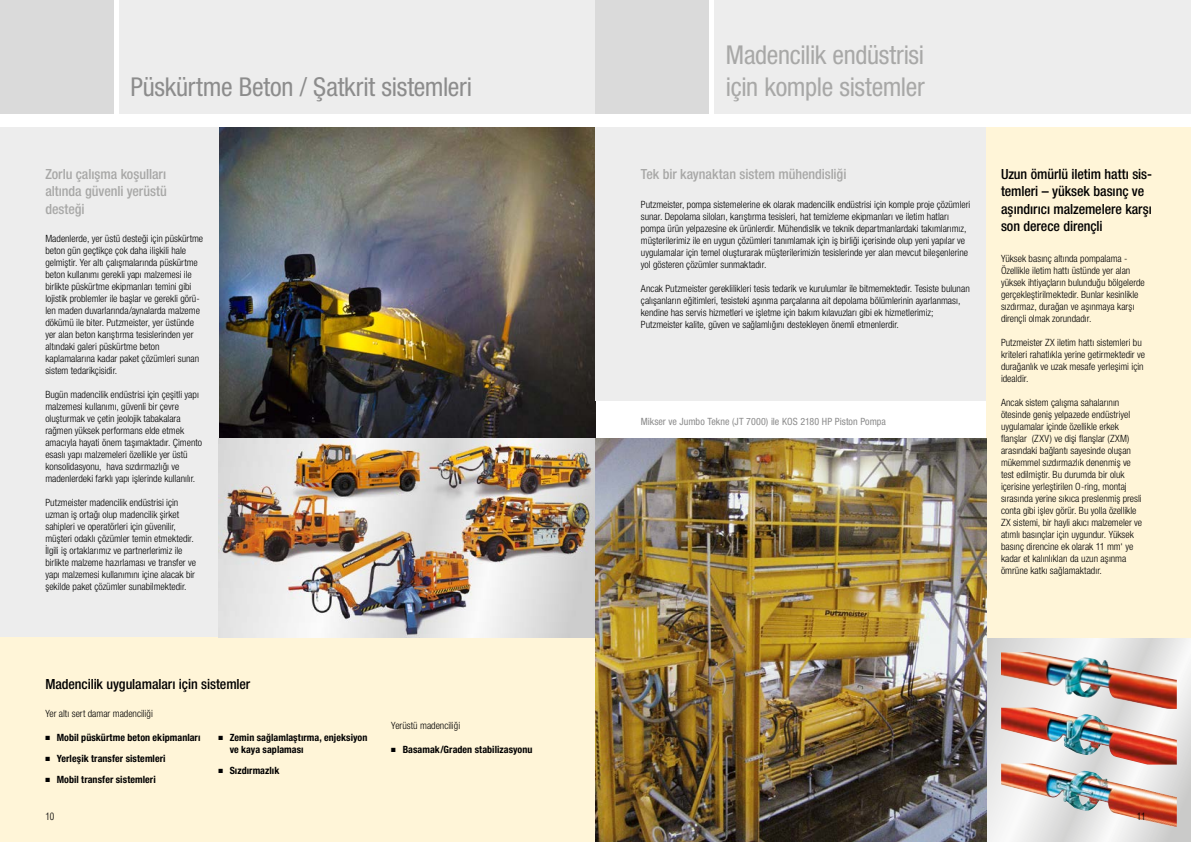
<style>
.page{position:relative;width:1191px;height:842px;background:#fff}
.page>*{position:absolute;margin:0;border:0;box-sizing:border-box;transform-origin:0 0}
.t1{font:condensed 26px/32.5px "Helvetica Neue LT Pro";letter-spacing:-.015em;color:#a8a8a7}
.t2{font:condensed 26px "Helvetica Neue LT Pro";letter-spacing:-.01em;color:#8c8c8c}
.t3{font:500 condensed 14px/17.5px "Helvetica Neue LT Pro";letter-spacing:-.005em;color:#000}
.t4{font:500 condensed 14px/17.5px "Helvetica Neue LT Pro";letter-spacing:-.005em;color:#a8a8a7;text-align:justify}
.t5{font:300 condensed 10px/12px "Helvetica Neue LT Pro";color:#000}
.t6{font:700 condensed 10px/12px "Helvetica Neue LT Pro";letter-spacing:.005em;color:#000}
.t7{font:condensed 10px "Helvetica Neue LT Pro";color:#8c8c8c}
.t8{font:300 condensed 10px "Helvetica LT Std";color:#000}
</style>
<div class="page">
<div style="left:119px;top:0;width:476px;height:113px;background:#ededed"></div>
<div style="left:714px;top:0;width:477px;height:113px;background:#ededed"></div>
<div style="left:0;top:0;width:113px;height:113px;background:#dadada"></div>
<div style="left:595px;top:0;width:114px;height:113px;background:#dadada"></div>
<img style="left:218px;top:128px;width:377px;height:510px">
<svg style="left:986px;top:638px;width:205px;height:204px"></svg>
<div style="left:0;top:128px;width:218px;height:510px;background:#ededed"></div>
<div style="left:595px;top:128px;width:391px;height:273px;background:#ededed"></div>
<div style="left:0;top:638px;width:595px;height:204px;background:#fff5d8"></div>
<div style="left:986px;top:128px;width:205px;height:510px;background:#fff5d8"></div>
<img style="left:595px;top:438px;width:391px;height:404px">
<img style="left:1001px;top:652px;width:175px;height:113px">
<img style="left:1001px;top:763px;width:170px;height:59px">
<img style="left:1131px;top:786px;width:45px;height:41px">
<h1 class="t2" style="left:130px;top:72px;width:343px">Püskürtme Beton / Şatkrit sistemleri</h1>
<h2 class="t4" style="left:45px;top:165px;width:123px">Zorlu çalışma koşulları altında güvenli yerüstü desteği</h2>
<p class="t5" style="left:45px;top:232px;width:159px">Madenlerde, yer üstü desteği için püskürtme beton gün geçtikçe çok daha ilişkili hale gelmiştir. Yer altı çalışmalarında püskürtme beton kullanımı gerekli yapı malzemesi ile birlikte püskürtme ekipmanları temini gibi lojistik problemler ile başlar ve gerekli görü&shy;len maden duvarlarında/aynalarda malzeme dökümü ile biter. Putzmeister, yer üstünde yer alan beton karıştırma tesislerinden yer altındaki galeri püskürtme beton kaplamalarına kadar paket çözümleri sunan sistem tedarikçisidir.</p>
<p class="t5" style="left:45px;top:388px;width:158px">Bugün madencilik endüstrisi için çeşitli yapı malzemesi kullanımı, güvenli bir çevre oluşturmak ve çetin jeolojik tabakalara rağmen yüksek performans elde etmek amacıyla hayati önem taşımaktadır. Çimento esaslı yapı malzemeleri özellikle yer üstü konsolidasyonu, hava sızdırmazlığı ve madenlerdeki farklı yapı işlerinde kullanılır.</p>
<p class="t5" style="left:45px;top:496px;width:152px">Putzmeister madencilik endüstrisi için uzman iş ortağı olup madencilik şirket sahipleri ve operatörleri için güvenilir, müşteri odaklı çözümler temin etmektedir.<br>İlgili iş ortaklarımız ve partnerlerimiz ile birlikte malzeme hazırlaması ve transfer ve yapı malzemesi kullanımını içine alacak bir şekilde paket çözümler sunabilmektedir.</p>
<h2 class="t3" style="left:45px;top:675px;width:206px">Madencilik uygulamaları için sistemler</h2>
<p class="t5" style="left:45px;top:708px;width:109px">Yer altı sert damar madenciliği</p>
<p class="t6" style="left:45px;top:732px;width:157px">■ Mobil püskürtme beton ekipmanları</p>
<p class="t6" style="left:45px;top:752px;width:122px">■ Yerleşik transfer sistemleri</p>
<p class="t6" style="left:45px;top:773px;width:112px">■ Mobil transfer sistemleri</p>
<p class="t6" style="left:230px;top:732px;width:139px;text-indent:-11px">■ Zemin sağlamlaştırma, enjeksiyon ve kaya saplaması</p>
<p class="t6" style="left:218px;top:764px;width:63px">■ Sızdırmazlık</p>
<p class="t5" style="left:391px;top:720px;width:70px">Yerüstü madenciliği</p>
<p class="t6" style="left:391px;top:744px;width:143px">■ Basamak/Graden stabilizasyonu</p>
<h1 class="t1" style="left:726px;top:38px;width:200px">Madencilik endüstrisi için komple sistemler</h1>
<h2 class="t4" style="left:641px;top:165px;width:207px">Tek bir kaynaktan sistem mühendisliği</h2>
<h2 class="t3" style="left:1001px;top:165px;width:153px">Uzun ömürlü iletim hattı sis&shy;temleri – yüksek basınç ve aşındırıcı malzemelere karşı son derece dirençli</h2>
<p class="t5" style="left:641px;top:199px;width:331px">Putzmeister, pompa sistemelerine ek olarak madencilik endüstrisi için komple proje çözümleri sunar. Depolama siloları, karıştırma tesisleri, hat temizleme ekipmanları ve iletim hatları pompa ürün yelpazesine ek ürünlerdir. Mühendislik ve teknik departmanlardaki takımlarımız, müşterilerimiz ile en uygun çözümleri tanımlamak için iş birliği içerisinde olup yeni yapılar ve uygulamalar için temel oluşturarak müşterilerimizin tesislerinde yer alan mevcut bileşenlerine yol gösteren çözümler sunmaktadır.</p>
<p class="t5" style="left:641px;top:283px;width:330px">Ancak Putzmeister gereklilikleri tesis tedarik ve kurulumlar ile bitmemektedir. Tesiste bulunan çalışanların eğitimleri, tesisteki aşınma parçalarına ait depolama bölümlerinin ayarlanması, kendine has servis hizmetleri ve işletme için bakım kılavuzları gibi ek hizmetlerimiz; Putzmeister kalite, güven ve sağlamlığını destekleyen önemli etmenlerdir.</p>
<p class="t5" style="left:1001px;top:252px;width:145px">Yüksek basınç altında pompalama - Özellikle iletim hattı üstünde yer alan yüksek ihtiyaçların bulunduğu bölgelerde gerçekleştirilmektedir. Bunlar kesinlikle sızdırmaz, durağan ve aşınmaya karşı dirençli olmak zorundadır.</p>
<p class="t5" style="left:1001px;top:336px;width:146px">Putzmeister ZX iletim hattı sistemleri bu kriteleri rahatlıkla yerine getirmektedir ve durağanlık ve uzak mesafe yerleşimi için idealdir.</p>
<p class="t5" style="left:1001px;top:396px;width:143px">Ancak sistem çalışma sahalarının ötesinde geniş yelpazede endüstriyel uygulamalar içinde özellikle erkek flanşlar (ZXV) ve dişi flanşlar (ZXM) arasındaki bağlantı sayesinde oluşan mükemmel sızdırmazlık denenmiş ve test edilmiştir. Bu durumda bir oluk içerisine yerleştirilen O-ring, montaj sırasında yerine sıkıca preslenmiş presli conta gibi işlev görür. Bu yolla özellikle ZX sistemi, bir hayli akıcı malzemeler ve atımlı basınçlar için uygundur. Yüksek basınç direncine ek olarak 11 mm‘ ye kadar et kalınlıkları da uzun aşınma ömrüne katkı sağlamaktadır.</p>
<p class="t7" style="left:641px;top:415px;width:246px">Mikser ve Jumbo Tekne (JT 7000) ile KOS 2180 HP Piston Pompa</p>
<p class="t8" style="left:45px;top:810px;width:10px">10</p>
<p class="t8" style="left:1137px;top:810px;width:10px">11</p>
</div>
